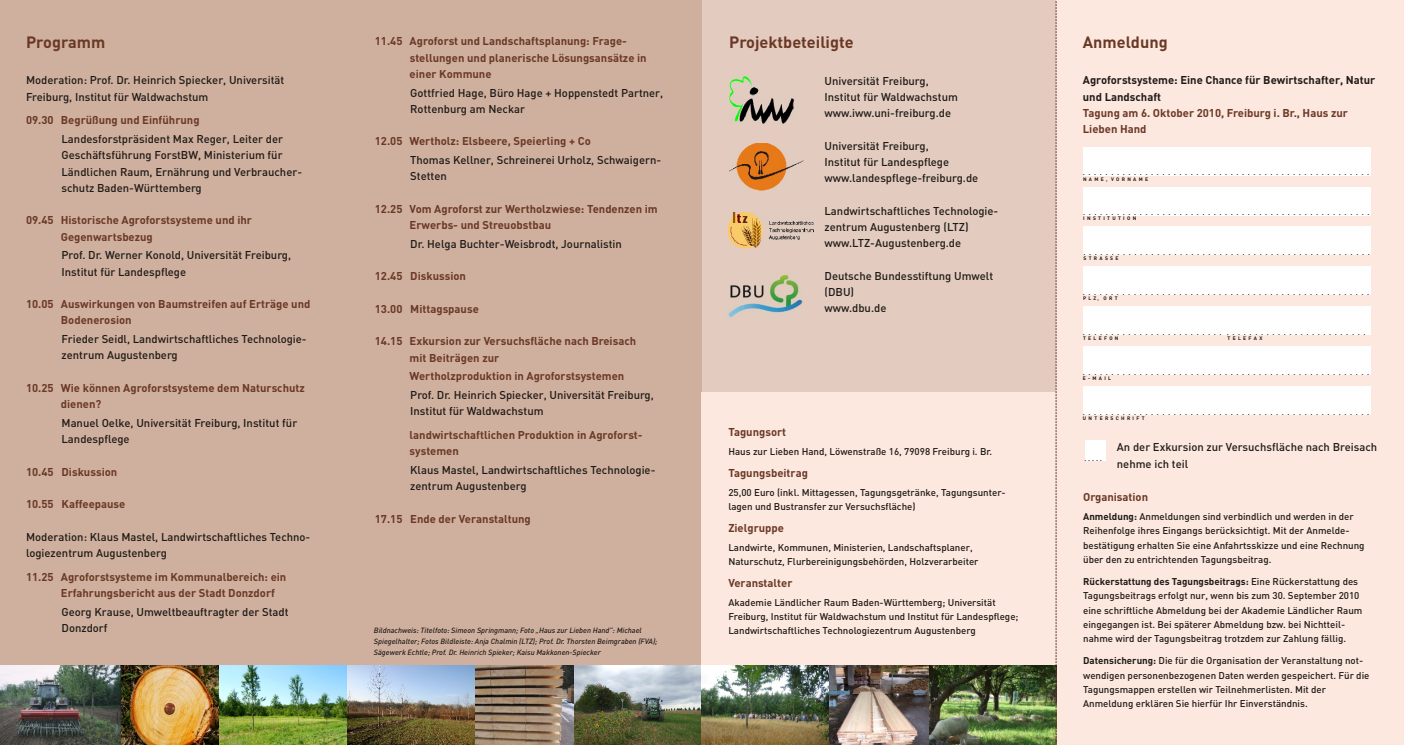
<style>
.page{position:relative;width:1404px;height:745px;background:#fff}
.page>*{position:absolute;margin:0;border:0;box-sizing:border-box;transform-origin:0 0}
.t1{font:700 16.25px "DIN";color:#6b3826}
.t2{font:500 11.25px/16.2px "DIN";color:#1f1a17}
.t3{font:700 11.25px/16.2px "DIN";color:#6b3826}
.t4{font:700 11.25px/16.2px "DIN";color:#1f1a17}
.t5{font:500 9.75px/14.4px "DIN";color:#1f1a17}
.t6{font:500 7.5px "DIN";color:#1f1a17}
.t7{font:italic 500 7.5px/11.2px "DIN";color:#1f1a17}
.t8{font:700 5px "DIN";color:#1f1a17}
.s1{font-weight:700}
</style>
<div class="page">
<div style="left:702px;top:0;width:354px;height:745px;background:#e3ccbf"></div>
<div style="left:1056px;top:0;width:348px;height:745px;background:#fce8de"></div>
<div style="left:0;top:0;width:349px;height:745px;background:#cfb09e"></div>
<div style="left:347px;top:0;width:355px;height:745px;background:#cfb09e"></div>
<div style="left:702px;top:392px;width:356px;height:275px;background:#fce8de"></div>
<div style="left:1083px;top:387px;width:287px;height:28px;background:#fff"></div>
<div style="left:1083px;top:347px;width:287px;height:28px;background:#fff"></div>
<div style="left:1083px;top:307px;width:287px;height:28px;background:#fff"></div>
<div style="left:1083px;top:267px;width:287px;height:28px;background:#fff"></div>
<div style="left:1083px;top:227px;width:287px;height:28px;background:#fff"></div>
<div style="left:1083px;top:147px;width:287px;height:28px;background:#fff"></div>
<div style="left:1083px;top:187px;width:287px;height:28px;background:#fff"></div>
<img style="left:729px;top:77px;width:66px;height:47px">
<img style="left:729px;top:144px;width:74px;height:46px">
<div style="left:1084px;top:441px;width:21px;height:20px;background:#fff"></div>
<img style="left:120px;top:666px;width:99px;height:79px">
<img style="left:0;top:666px;width:120px;height:79px">
<img style="left:219px;top:666px;width:242px;height:79px">
<img style="left:728px;top:212px;width:86px;height:37px">
<img style="left:728px;top:274px;width:75px;height:43px">
<img style="left:461px;top:666px;width:114px;height:79px">
<img style="left:575px;top:666px;width:480px;height:79px">
<svg style="left:1055px;top:1px;width:1px;height:744px"></svg>
<h1 class="t1" style="left:26px;top:37px;width:81px">Programm</h1>
<p class="t2" style="left:26px;top:73px;width:260px">Moderation: Prof. Dr. Heinrich Spiecker, Universität<br>Freiburg, Institut für Waldwachstum</p>
<p class="t2" style="left:62px;top:132px;width:242px">Landesforstpräsident Max Reger, Leiter der Geschäftsführung ForstBW, Ministerium für Ländlichen Raum, Ernährung und Verbraucher&shy;schutz Baden-Württemberg</p>
<p class="t3" style="left:26px;top:113px;width:175px">09.30 Begrüßung und Einführung</p>
<p class="t3" style="left:61px;top:213px;width:193px;text-indent:-35px">09.45 Historische Agroforstsysteme und ihr<br>Gegenwartsbezug</p>
<p class="t2" style="left:62px;top:248px;width:231px">Prof. Dr. Werner Konold, Universität Freiburg,<br>Institut für Landespflege</p>
<p class="t3" style="left:61px;top:297px;width:251px;text-indent:-35px">10.05 Auswirkungen von Baumstreifen auf Erträge und<br>Bodenerosion</p>
<p class="t2" style="left:62px;top:332px;width:247px">Frieder Seidl, Landwirtschaftliches Technologie&shy;zentrum Augustenberg</p>
<p class="t3" style="left:61px;top:381px;width:245px;text-indent:-35px">10.25 Wie können Agroforstsysteme dem Naturschutz dienen?</p>
<p class="t2" style="left:62px;top:416px;width:237px">Manuel Oelke, Universität Freiburg, Institut für<br>Landespflege</p>
<p class="t3" style="left:26px;top:465px;width:93px">10.45 Diskussion</p>
<p class="t3" style="left:26px;top:497px;width:101px">10.55 Kaffeepause</p>
<p class="t2" style="left:26px;top:530px;width:286px">Moderation: Klaus Mastel, Landwirtschaftliches Techno&shy;logiezentrum Augustenberg</p>
<p class="t3" style="left:61px;top:570px;width:227px;text-indent:-35px">11.25 Agroforstsysteme im Kommunalbereich: ein<br>Erfahrungsbericht aus der Stadt Donzdorf</p>
<p class="t2" style="left:62px;top:605px;width:229px">Georg Krause, Umweltbeauftragter der Stadt<br>Donzdorf</p>
<p class="t3" style="left:410px;top:34px;width:239px;text-indent:-35px">11.45 Agroforst und Landschaftsplanung: Frage&shy;stellungen und planerische Lösungsansätze in einer Kommune</p>
<p class="t2" style="left:410px;top:86px;width:255px">Gottfried Hage, Büro Hage + Hoppenstedt Partner,<br>Rottenburg am Neckar</p>
<p class="t3" style="left:375px;top:134px;width:217px">12.05 Wertholz: Elsbeere, Speierling + Co</p>
<p class="t2" style="left:410px;top:153px;width:252px">Thomas Kellner, Schreinerei Urholz, Schwaigern-<br>Stetten</p>
<p class="t3" style="left:410px;top:202px;width:250px;text-indent:-35px">12.25 Vom Agroforst zur Wertholzwiese: Tendenzen im<br>Erwerbs- und Streuobstbau</p>
<p class="t2" style="left:410px;top:237px;width:213px">Dr. Helga Buchter-Weisbrodt, Journalistin</p>
<p class="t3" style="left:375px;top:269px;width:93px">12.45 Diskussion</p>
<p class="t3" style="left:375px;top:302px;width:106px">13.00 Mittagspause</p>
<p class="t3" style="left:410px;top:334px;width:228px;text-indent:-35px">14.15 Exkursion zur Versuchsfläche nach Breisach mit Beiträgen zur</p>
<p class="t3" style="left:410px;top:369px;width:216px">Wertholzproduktion in Agroforstsystemen</p>
<p class="t2" style="left:410px;top:388px;width:245px">Prof. Dr. Heinrich Spiecker, Universität Freiburg,<br>Institut für Waldwachstum</p>
<p class="t3" style="left:410px;top:428px;width:234px">landwirtschaftlichen Produktion in Agroforst&shy;systemen</p>
<p class="t2" style="left:410px;top:463px;width:247px">Klaus Mastel, Landwirtschaftliches Technologie&shy;zentrum Augustenberg</p>
<p class="t3" style="left:375px;top:512px;width:157px">17.15 Ende der Veranstaltung</p>
<p class="t7" style="left:374px;top:625px;width:285px">Bildnachweis: Titelfoto: Simeon Springmann; Foto „Haus zur Lieben Hand”: Michael<br>Spiegelhalter; Fotos Bildleiste: Anja Chalmin (LTZ); Prof. Dr. Thorsten Beimgraben (FVA);<br>Sägewerk Echtle; Prof. Dr. Heinrich Spieker; Kaisu Makkonen-Spiecker</p>
<h1 class="t1" style="left:729px;top:36px;width:126px">Projektbeteiligte</h1>
<p class="t2" style="left:824px;top:74px;width:135px">Universität Freiburg,<br>Institut für Waldwachstum www.iww.uni-freiburg.de</p>
<p class="t2" style="left:824px;top:139px;width:155px">Universität Freiburg,<br>Institut für Landespflege www.landespflege-freiburg.de</p>
<p class="t2" style="left:824px;top:204px;width:175px">Landwirtschaftliches Technologie&shy;zentrum Augustenberg (LTZ) www.LTZ-Augustenberg.de</p>
<p class="t2" style="left:824px;top:269px;width:170px">Deutsche Bundesstiftung Umwelt (DBU)<br>www.dbu.de</p>
<p class="t3" style="left:728px;top:425px;width:59px">Tagungsort</p>
<p class="t3" style="left:728px;top:466px;width:81px">Tagungsbeitrag</p>
<p class="t5" style="left:728px;top:445px;width:265px">Haus zur Lieben Hand, Löwenstraße 16, 79098 Freiburg i. Br.</p>
<p class="t5" style="left:728px;top:486px;width:279px">25,00 Euro (inkl. Mittagessen, Tagungsgetränke, Tagungsunter&shy;lagen und Bustransfer zur Versuchsfläche)</p>
<p class="t5" style="left:728px;top:541px;width:252px">Landwirte, Kommunen, Ministerien, Landschaftsplaner,<br>Naturschutz, Flurbereinigungsbehörden, Holzverarbeiter</p>
<p class="t5" style="left:728px;top:596px;width:292px">Akademie Ländlicher Raum Baden-Württemberg; Universität<br>Freiburg, Institut für Waldwachstum und Institut für Landespflege;<br>Landwirtschaftliches Technologiezentrum Augustenberg</p>
<p class="t3" style="left:728px;top:521px;width:57px">Zielgruppe</p>
<p class="t3" style="left:728px;top:576px;width:66px">Veranstalter</p>
<h1 class="t1" style="left:1083px;top:37px;width:86px">Anmeldung</h1>
<p class="t4" style="left:1083px;top:73px;width:294px">Agroforstsysteme: Eine Chance für Bewirtschafter, Natur und Landschaft</p>
<p class="t3" style="left:1083px;top:106px;width:267px">Tagung am 6. Oktober 2010, Freiburg i. Br., Haus zur<br>Lieben Hand</p>
<p class="t6" style="left:1083px;top:170px;width:288px">. . . . . . . . . . . . . . . . . . . . . . . . . . . . . . . . . . . . . . . . . . . . . . . . . . .</p>
<p class="t8" style="left:1083px;top:177px;width:67px">N A M E , V O R N A M E</p>
<p class="t6" style="left:1083px;top:210px;width:288px">. . . . . . . . . . . . . . . . . . . . . . . . . . . . . . . . . . . . . . . . . . . . . . . . . . .</p>
<p class="t8" style="left:1083px;top:217px;width:54px">I N S T I T U T I O N</p>
<p class="t6" style="left:1083px;top:250px;width:288px">. . . . . . . . . . . . . . . . . . . . . . . . . . . . . . . . . . . . . . . . . . . . . . . . . . .</p>
<p class="t8" style="left:1083px;top:256px;width:37px">S T R A S S E</p>
<p class="t6" style="left:1083px;top:290px;width:288px">. . . . . . . . . . . . . . . . . . . . . . . . . . . . . . . . . . . . . . . . . . . . . . . . . . .</p>
<p class="t8" style="left:1083px;top:296px;width:36px">P L Z , O R T</p>
<p class="t6" style="left:1083px;top:330px;width:284px">. . . . . . . . . . . . . . . . . . . . . . . . . . . . . . . . . . . . . . . . . . . . . . . . . .</p>
<p class="t8" style="left:1083px;top:336px;width:37px">T E L E F O N</p>
<p class="t8" style="left:1227px;top:336px;width:36px">T E L E F A X</p>
<p class="t6" style="left:1083px;top:370px;width:288px">. . . . . . . . . . . . . . . . . . . . . . . . . . . . . . . . . . . . . . . . . . . . . . . . . . .</p>
<p class="t8" style="left:1083px;top:376px;width:30px">E - M A I L</p>
<p class="t6" style="left:1083px;top:410px;width:288px">. . . . . . . . . . . . . . . . . . . . . . . . . . . . . . . . . . . . . . . . . . . . . . . . . . .</p>
<p class="t8" style="left:1083px;top:416px;width:63px">U N T E R S C H R I F T</p>
<p class="t6" style="left:1084px;top:455px;width:19px">. . . . .</p>
<p class="t2" style="left:1117px;top:440px;width:262px">An der Exkursion zur Versuchsfläche nach Breisach nehme ich teil</p>
<p class="t3" style="left:1083px;top:490px;width:67px">Organisation</p>
<p class="t5" style="left:1083px;top:510px;width:283px"><span class="s1">Anmeldung:</span> Anmeldungen sind verbindlich und werden in der Reihenfolge ihres Eingangs berücksichtigt. Mit der Anmelde&shy;bestätigung erhalten Sie eine Anfahrtsskizze und eine Rechnung über den zu entrichtenden Tagungsbeitrag.</p>
<p class="t5" style="left:1083px;top:575px;width:281px"><span class="s1">Rückerstattung des Tagungsbeitrags:</span> Eine Rückerstattung des Tagungsbeitrags erfolgt nur, wenn bis zum 30. September 2010 eine schriftliche Abmeldung bei der Akademie Ländlicher Raum eingegangen ist. Bei späterer Abmeldung bzw. bei Nichtteil&shy;nahme wird der Tagungsbeitrag trotzdem zur Zahlung fällig.</p>
<p class="t5" style="left:1083px;top:655px;width:288px"><span class="s1">Datensicherung:</span> Die für die Organisation der Veranstaltung not&shy;wendigen personenbezogenen Daten werden gespeichert. Für die Tagungsmappen erstellen wir Teilnehmerlisten. Mit der Anmeldung erklären Sie hierfür Ihr Einverständnis.</p>
</div>
